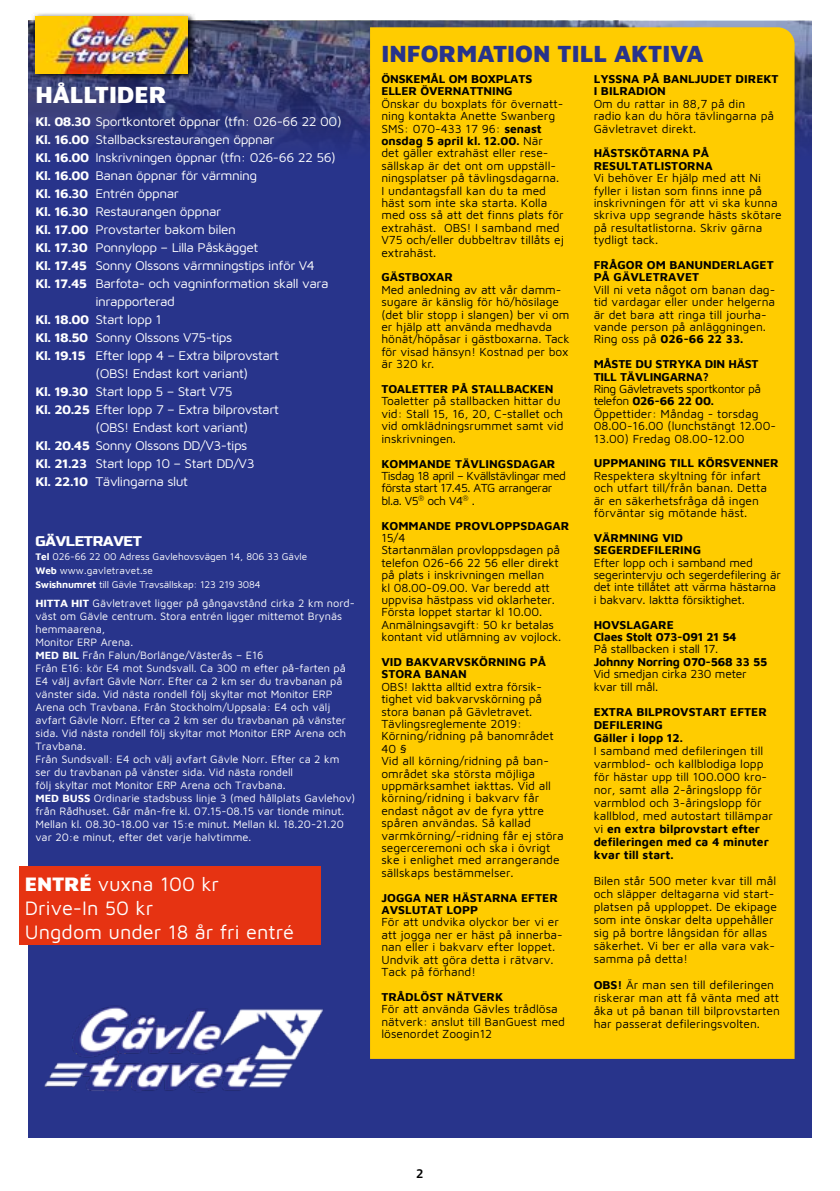
<style>
.page{position:relative;width:840px;height:1191px;background:#fff}
.page>*{position:absolute;margin:0;border:0;box-sizing:border-box;transform-origin:0 0}
.t1{font:900 24px "Maven Pro";color:#28348b}
.t2{font:900 24px "Maven Pro";color:#fff}
.t3{font:20px/24px "Maven Pro";color:#fff}
.t4{font:14px "Russo One";letter-spacing:-.015em;color:#fff;scale:1.05 1}
.t5{font:13px "Maven Pro";letter-spacing:-.035em;color:#fff;scale:1.05 1}
.t6{font:12px/12.4px "Maven Pro";color:#000}
.t7{font:700 12px/12.4px "Maven Pro";color:#000}
.t8{font:12px/12.4px "Maven Pro";letter-spacing:-.02em;color:#000}
.t9{font:700 12px/12.4px "Maven Pro";letter-spacing:-.02em;color:#000}
.t10{font:12px/12.4px "Maven Pro";letter-spacing:-.04em;color:#000}
.t11{font:700 12px "ATG Text";color:#000}
.t12{font:11px/13px "Maven Pro";color:#fff}
.t13{font:10px/14px "Maven Pro";letter-spacing:-.01em;color:#fff}
.s1{font-weight:700}
.s2{font-weight:900}
</style>
<div class="page">
<div style="left:28px;top:303px;width:783px;height:834px;background:#28348b"></div>
<img style="left:28px;top:21px;width:783px;height:282px">
<div style="left:370px;top:27px;width:424px;height:1032px;background:#fc0"></div>
<svg style="left:31px;top:13px;width:165px;height:69px;background:#5d5b6b"></svg>
<img style="left:35px;top:16px;width:153px;height:57px">
<div style="left:19px;top:866px;width:301px;height:78px;background:#e63312"></div>
<img style="left:35px;top:1003px;width:293px;height:92px">
<h1 class="t2" style="left:35px;top:78px;width:133px">HÅLLTIDER</h1>
<p class="t5" style="left:35px;top:112px;width:293px"><span class="s1">Kl. 08.30</span> Sportkontoret öppnar (tfn: 026-66 22 00)</p>
<p class="t5" style="left:35px;top:130px;width:229px"><span class="s1">Kl. 16.00</span> Stallbacksrestaurangen öppnar</p>
<p class="t5" style="left:35px;top:148px;width:287px"><span class="s1">Kl. 16.00</span> Inskrivningen öppnar (tfn: 026-66 22 56)</p>
<p class="t5" style="left:35px;top:166px;width:213px"><span class="s1">Kl. 16.00</span> Banan öppnar för värmning</p>
<p class="t5" style="left:35px;top:184px;width:138px"><span class="s1">Kl. 16.30</span> Entrén öppnar</p>
<p class="t5" style="left:35px;top:202px;width:178px"><span class="s1">Kl. 16.30</span> Restaurangen öppnar</p>
<p class="t5" style="left:35px;top:220px;width:192px"><span class="s1">Kl. 17.00</span> Provstarter bakom bilen</p>
<p class="t5" style="left:35px;top:238px;width:214px"><span class="s1">Kl. 17.30</span> Ponnylopp – Lilla Påskägget</p>
<p class="t5" style="left:35px;top:256px;width:267px"><span class="s1">Kl. 17.45</span> Sonny Olssons värmningstips inför V4</p>
<p class="t5" style="left:35px;top:274px;width:281px"><span class="s1">Kl. 17.45</span> Barfota- och vagninformation skall vara</p>
<p class="t5" style="left:95px;top:292px;width:77px">inrapporterad</p>
<p class="t5" style="left:35px;top:310px;width:122px"><span class="s1">Kl. 18.00</span> Start lopp 1</p>
<p class="t5" style="left:35px;top:328px;width:189px"><span class="s1">Kl. 18.50</span> Sonny Olssons V75-tips</p>
<p class="t5" style="left:35px;top:346px;width:233px"><span class="s1">Kl. 19.15</span> Efter lopp 4 – Extra bilprovstart</p>
<p class="t5" style="left:95px;top:364px;width:147px">(OBS! Endast kort variant)</p>
<p class="t5" style="left:35px;top:382px;width:189px"><span class="s1">Kl. 19.30</span> Start lopp 5 – Start V75</p>
<p class="t5" style="left:35px;top:400px;width:233px"><span class="s1">Kl. 20.25</span> Efter lopp 7 – Extra bilprovstart</p>
<p class="t5" style="left:95px;top:418px;width:147px">(OBS! Endast kort variant)</p>
<p class="t5" style="left:35px;top:436px;width:203px"><span class="s1">Kl. 20.45</span> Sonny Olssons DD/V3-tips</p>
<p class="t5" style="left:35px;top:454px;width:210px"><span class="s1">Kl. 21.23</span> Start lopp 10 – Start DD/V3</p>
<p class="t5" style="left:35px;top:472px;width:147px"><span class="s1">Kl. 22.10</span> Tävlingarna slut</p>
<p class="t4" style="left:35px;top:532px;width:103px">GÄVLETRAVET</p>
<p class="t13" style="left:35px;top:548px;width:273px"><span class="s1">Tel</span> 026-66 22 00 Adress Gavlehovsvägen 14, 806 33 Gävle<br><span class="s1">Web</span> www.gavletravet.se<br><span class="s1">Swishnumret</span> till Gävle Travsällskap: 123 219 3084</p>
<p class="t12" style="left:35px;top:596px;width:321px"><span class="s1">HITTA HIT</span> Gävletravet ligger på gångavstånd cirka 2 km nord&shy;väst om Gävle centrum. Stora entrén ligger mittemot Brynäs hemmaarena,<br>Monitor ERP Arena.<br><span class="s1">MED BIL</span> Från Falun/Borlänge/Västerås – E16<br>Från E16: kör E4 mot Sundsvall. Ca 300 m efter på-farten på E4 välj avfart Gävle Norr. Efter ca 2 km ser du travbanan på vänster sida. Vid nästa rondell följ skyltar mot Monitor ERP Arena och Travbana. Från Stockholm/Uppsala: E4 och välj avfart Gävle Norr. Efter ca 2 km ser du travbanan på vänster sida. Vid nästa rondell följ skyltar mot Monitor ERP Arena och Travbana.<br>Från Sundsvall: E4 och välj avfart Gävle Norr. Efter ca 2 km ser du travbanan på vänster sida. Vid nästa rondell<br>följ skyltar mot Monitor ERP Arena och Travbana.<br><span class="s1">MED BUSS</span> Ordinarie stadsbuss linje 3 (med hållplats Gavlehov) från Rådhuset. Går mån-fre kl. 07.15-08.15 var tionde minut.<br>Mellan kl. 08.30-18.00 var 15:e minut. Mellan kl. 18.20-21.20 var 20:e minut, efter det varje halvtimme.</p>
<h2 class="t3" style="left:25px;top:871px;width:270px"><span class="s2">ENTRÉ</span> vuxna 100 kr<br>Drive-In 50 kr<br>Ungdom under 18 år fri entré</h2>
<h1 class="t1" style="left:381px;top:36px;width:323px">INFORMATION TILL AKTIVA</h1>
<p class="t7" style="left:381px;top:72px;width:152px">ÖNSKEMÅL OM BOXPLATS<br>ELLER ÖVERNATTNING</p>
<p class="t6" style="left:381px;top:97px;width:184px">Önskar du boxplats för övernatt&shy;ning kontakta Anette Swanberg<br>SMS: 070-433 17 96: <span class="s1">senast onsdag 5 april kl. 12.00.</span> När<br>det gäller extrahäst eller rese&shy;sällskap är det ont om uppställ&shy;ningsplatser på tävlingsdagarna.<br>I undantagsfall kan du ta med häst som inte ska starta. Kolla med oss så att det finns plats för extrahäst. OBS! I samband med<br>V75 och/eller dubbeltrav tillåts ej extrahäst.</p>
<p class="t7" style="left:381px;top:270px;width:73px">GÄSTBOXAR</p>
<p class="t6" style="left:381px;top:283px;width:189px">Med anledning av att vår damm&shy;sugare är känslig för hö/hösilage (det blir stopp i slangen) ber vi om er hjälp att använda medhavda hönät/höpåsar i gästboxarna. Tack för visad hänsyn! Kostnad per box är 320 kr.</p>
<p class="t7" style="left:381px;top:382px;width:173px">TOALETTER PÅ STALLBACKEN</p>
<p class="t6" style="left:381px;top:394px;width:184px">Toaletter på stallbacken hittar du vid: Stall 15, 16, 20, C-stallet och vid omklädningsrummet samt vid inskrivningen.</p>
<p class="t7" style="left:381px;top:456px;width:175px">KOMMANDE TÄVLINGSDAGAR</p>
<p class="t10" style="left:381px;top:469px;width:186px">Tisdag 18 april – Kvällstävlingar med första start 17.45. ATG arrangerar bl.a. V5<sup>®</sup> och V4<sup>®</sup> .</p>
<p class="t7" style="left:381px;top:518px;width:189px">KOMMANDE PROVLOPPSDAGAR</p>
<p class="t6" style="left:381px;top:531px;width:181px">15/4<br>Startanmälan provloppsdagen på telefon 026-66 22 56 eller direkt på plats i inskrivningen mellan<br>kl 08.00-09.00. Var beredd att uppvisa hästpass vid oklarheter.<br>Första loppet startar kl 10.00.<br>Anmälningsavgift: 50 kr betalas kontant vid utlämning av vojlock.</p>
<p class="t7" style="left:381px;top:655px;width:166px">VID BAKVARVSKÖRNING PÅ<br>STORA BANAN</p>
<p class="t6" style="left:381px;top:679px;width:184px">OBS! Iaktta alltid extra försik&shy;tighet vid bakvarvskörning på stora banan på Gävletravet.<br>Tävlingsreglemente 2019:<br>Körning/ridning på banområdet<br>40 §<br>Vid all körning/ridning på ban&shy;området ska största möjliga uppmärksamhet iakttas. Vid all körning/ridning i bakvarv får endast något av de fyra yttre spåren användas. Så kallad varmkörning/-ridning får ej störa segerceremoni och ska i övrigt ske i enlighet med arrangerande sällskaps bestämmelser.</p>
<p class="t7" style="left:381px;top:890px;width:178px">JOGGA NER HÄSTARNA EFTER<br>AVSLUTAT LOPP</p>
<p class="t6" style="left:381px;top:915px;width:183px">För att undvika olyckor ber vi er att jogga ner er häst på innerba&shy;nan eller i bakvarv efter loppet.<br>Undvik att göra detta i rätvarv.<br>Tack på förhand!</p>
<p class="t7" style="left:381px;top:989px;width:123px">TRÅDLÖST NÄTVERK</p>
<p class="t6" style="left:381px;top:1002px;width:185px">För att använda Gävles trådlösa nätverk: anslut till BanGuest med lösenordet Zoogin12</p>
<p class="t7" style="left:593px;top:72px;width:186px">LYSSNA PÅ BANLJUDET DIREKT<br>I BILRADION</p>
<p class="t6" style="left:593px;top:97px;width:182px">Om du rattar in 88,7 på din radio kan du höra tävlingarna på<br>Gävletravet direkt.</p>
<p class="t7" style="left:593px;top:146px;width:120px">HÄSTSKÖTARNA PÅ<br>RESULTATLISTORNA</p>
<p class="t6" style="left:593px;top:171px;width:189px">Vi behöver Er hjälp med att Ni fyller i listan som finns inne på inskrivningen för att vi ska kunna skriva upp segrande hästs skötare på resultatlistorna. Skriv gärna tydligt tack.</p>
<p class="t7" style="left:593px;top:258px;width:181px">FRÅGOR OM BANUNDERLAGET<br>PÅ GÄVLETRAVET</p>
<p class="t6" style="left:593px;top:283px;width:183px">Vill ni veta något om banan dag&shy;tid vardagar eller under helgerna är det bara att ringa till jourha&shy;vande person på anläggningen.<br>Ring oss på <span class="s1">026-66 22 33.</span></p>
<p class="t9" style="left:593px;top:357px;width:166px">MÅSTE DU STRYKA DIN HÄST<br>TILL TÄVLINGARNA?</p>
<p class="t6" style="left:593px;top:382px;width:184px">Ring Gävletravets sportkontor på telefon <span class="s1">026-66 22 00.<br></span>Öppettider: Måndag - torsdag<br>08.00-16.00 (lunchstängt 12.00-<br>13.00) Fredag 08.00-12.00</p>
<p class="t7" style="left:593px;top:456px;width:186px">UPPMANING TILL KÖRSVENNER</p>
<p class="t6" style="left:593px;top:469px;width:175px">Respektera skyltning för infart och utfart till/från banan. Detta är en säkerhetsfråga då ingen förväntar sig mötande häst.</p>
<p class="t7" style="left:593px;top:530px;width:109px">VÄRMNING VID<br>SEGERDEFILERING</p>
<p class="t8" style="left:593px;top:555px;width:189px">Efter lopp och i samband med segerintervju och segerdefilering är det inte tillåtet att värma hästarna i bakvarv. Iaktta försiktighet.</p>
<p class="t9" style="left:593px;top:617px;width:144px">HOVSLAGARE<br>Claes Stolt 073-091 21 54</p>
<p class="t8" style="left:593px;top:642px;width:126px">På stallbacken i stall 17.</p>
<p class="t9" style="left:593px;top:654px;width:175px">Johnny Norring 070-568 33 55</p>
<p class="t8" style="left:593px;top:667px;width:154px">Vid smedjan cirka 230 meter kvar till mål.</p>
<p class="t7" style="left:593px;top:704px;width:175px;line-height:13px">EXTRA BILPROVSTART EFTER<br>DEFILERING<br>Gäller i lopp 12.</p>
<p class="t6" style="left:593px;top:743px;width:181px;line-height:13px">I samband med defileringen till varmblod- och kallblodiga lopp för hästar upp till 100.000 kro&shy;nor, samt alla 2-åringslopp för varmblod och 3-åringslopp för kallblod, med autostart tillämpar vi <span class="s1">en extra bilprovstart efter defileringen med ca 4 minuter kvar till start.</span></p>
<p class="t6" style="left:593px;top:873px;width:185px;line-height:13px">Bilen står 500 meter kvar till mål och släpper deltagarna vid start&shy;platsen på upploppet. De ekipage som inte önskar delta uppehåller sig på bortre långsidan för allas säkerhet. Vi ber er alla vara vak&shy;samma på detta!</p>
<p class="t6" style="left:593px;top:977px;width:188px;line-height:13px"><span class="s1">OBS!</span> Är man sen till defileringen riskerar man att få vänta med att åka ut på banan till bilprovstarten har passerat defileringsvolten.</p>
<p class="t11" style="left:416px;top:1166px;width:8px">2</p>
</div>
